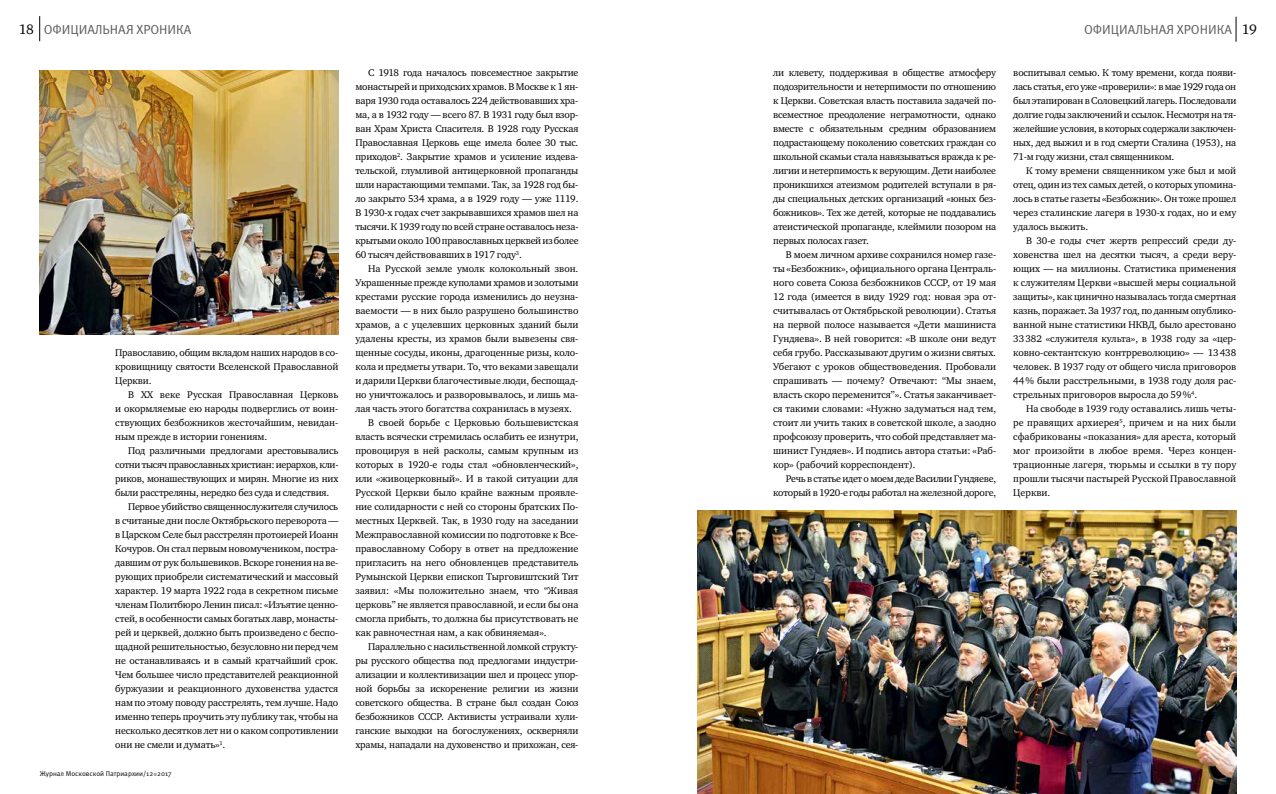
<style>
.page{position:relative;width:1276px;height:794px;background:#fff}
.page>*{position:absolute;margin:0;border:0;box-sizing:border-box;transform-origin:0 0}
.t1{font:13px "Meta Pro";letter-spacing:-.005em;color:#58595b}
.t2{font:10px/14px "Charter ITC";letter-spacing:-.01em;color:#000;text-align:justify}
.t3{font:10px "Charter ITC";letter-spacing:-.035em;color:#000}
.t4{font:7px "Meta Pro";color:#000}
.s1{font-family:"Charter ITC";font-size:14px;color:#000}
</style>
<div class="page">
<svg style="left:153px;top:772px;width:4px;height:4px"></svg>
<svg style="left:39px;top:16px;width:1px;height:25px"></svg>
<svg style="left:1235px;top:17px;width:1px;height:25px"></svg>
<img style="left:39px;top:70px;width:299px;height:265px">
<img style="left:698px;top:510px;width:538px;height:284px">
<h1 class="t1" style="left:19px;top:21px;width:174px"><span class="s1">18</span> ОФИЦИАЛЬНАЯ ХРОНИКА</h1>
<h1 class="t1" style="left:1084px;top:21px;width:174px">ОФИЦИАЛЬНАЯ ХРОНИКА <span class="s1">19</span></h1>
<p class="t2" style="left:773px;top:65px;width:225px">ли клевету, поддерживая в обществе атмосферу подозрительности и нетерпимости по отношению к Церкви. Советская власть поставила задачей по&shy;всеместное преодоление неграмотности, однако вместе с обязательным средним образованием подрастающему поколению советских граждан со школьной скамьи стала навязываться вражда к ре&shy;лигии и нетерпимость к верующим. Дети наиболее проникшихся атеизмом родителей вступали в ря&shy;ды специальных детских организаций «юных без&shy;божников». Тех же детей, которые не поддавались атеистической пропаганде, клеймили позором на первых полосах газет.</p>
<p class="t2" style="left:773px;top:247px;width:225px;text-indent:13px">В моем личном архиве сохранился номер газе&shy;ты «Безбожник», официального органа Централь&shy;ного совета Союза безбожников СССР, от 19 мая 12 года (имеется в виду 1929 год: новая эра от&shy;считывалась от Октябрьской революции). Статья на первой полосе называется «Дети машиниста Гундяева». В ней говорится: «В школе они ведут себя грубо. Рассказывают другим о жизни святых.<br>Убегают с уроков обществоведения. Пробовали спрашивать — почему? Отвечают: “Мы знаем, власть скоро переменится”». Статья заканчивает&shy;ся такими словами: «Нужно задуматься над тем, стоит ли учить таких в советской школе, а заодно профсоюзу проверить, что собой представляет ма&shy;шинист Гундяев». И подпись автора статьи: «Раб&shy;кор» (рабочий корреспондент).</p>
<p class="t2" style="left:773px;top:471px;width:225px;text-align:right">Речь в статье идет о моем деде Василии Гундяеве, который в 1920-е годы работал на железной дороге,</p>
<p class="t2" style="left:355px;top:65px;width:225px;text-indent:13px">С 1918 года началось повсеместное закрытие монастырей и приходских храмов. В Москве к 1 ян&shy;варя 1930 года оставалось 224 действовавших хра&shy;ма, а в 1932 году — всего 87. В 1931 году был взор&shy;ван Храм Христа Спасителя. В 1928 году Русская Православная Церковь еще имела более 30 тыс. приходов<sup>2</sup>. Закрытие храмов и усиление издева&shy;тельской, глумливой антицерковной пропаганды шли нарастающими темпами. Так, за 1928 год бы&shy;ло закрыто 534 храма, а в 1929 году — уже 1119.<br>В 1930-х годах счет закрывавшихся храмов шел на тысячи. К 1939 году по всей стране оставалось неза&shy;крытыми около 100 православных церквей из более 60 тысяч действовавших в 1917 году<sup>3</sup>.</p>
<p class="t2" style="left:368px;top:261px;width:212px">На Русской земле умолк колокольный звон.</p>
<p class="t2" style="left:355px;top:275px;width:225px">Украшенные прежде куполами храмов и золотыми</p>
<p class="t2" style="left:355px;top:289px;width:225px">крестами русские города изменились до неузна-</p>
<p class="t2" style="left:355px;top:303px;width:225px">ваемости — в них было разрушено большинство</p>
<p class="t2" style="left:355px;top:317px;width:225px">храмов, а с уцелевших церковных зданий были</p>
<p class="t2" style="left:355px;top:331px;width:225px">удалены кресты, из храмов были вывезены свя-</p>
<p class="t2" style="left:355px;top:345px;width:224px">щенные сосуды, иконы, драгоценные ризы, коло-</p>
<p class="t2" style="left:355px;top:359px;width:224px">кола и предметы утвари. То, что веками завещали</p>
<p class="t2" style="left:355px;top:373px;width:224px">и дарили Церкви благочестивые люди, беспощад-</p>
<p class="t2" style="left:355px;top:387px;width:224px">но уничтожалось и разворовывалось, и лишь ма-</p>
<p class="t2" style="left:355px;top:401px;width:218px">лая часть этого богатства сохранилась в музеях.</p>
<p class="t2" style="left:368px;top:415px;width:212px">В своей борьбе с Церковью большевистская</p>
<p class="t2" style="left:355px;top:429px;width:224px">власть всячески стремилась ослабить ее изнутри,</p>
<p class="t2" style="left:355px;top:443px;width:225px">провоцируя в ней расколы, самым крупным из</p>
<p class="t2" style="left:355px;top:457px;width:224px">которых в 1920-е годы стал «обновленческий»,</p>
<p class="t2" style="left:355px;top:471px;width:224px">или «живоцерковный». И в такой ситуации для</p>
<p class="t2" style="left:355px;top:485px;width:225px">Русской Церкви было крайне важным проявле-</p>
<p class="t2" style="left:355px;top:499px;width:224px">ние солидарности с ней со стороны братских По-</p>
<p class="t2" style="left:355px;top:513px;width:224px">местных Церквей. Так, в 1930 году на заседании</p>
<p class="t2" style="left:355px;top:527px;width:224px">Межправославной комиссии по подготовке к Все-</p>
<p class="t2" style="left:355px;top:541px;width:225px">православному Собору в ответ на предложение</p>
<p class="t2" style="left:355px;top:555px;width:224px">пригласить на него обновленцев представитель</p>
<p class="t2" style="left:355px;top:569px;width:225px">Румынской Церкви епископ Тырговиштский Тит</p>
<p class="t2" style="left:355px;top:583px;width:224px">заявил: «Мы положительно знаем, что “Живая</p>
<p class="t2" style="left:355px;top:597px;width:224px">церковь” не является православной, и если бы она</p>
<p class="t2" style="left:355px;top:611px;width:224px">смогла прибыть, то должна бы присутствовать не</p>
<p class="t2" style="left:355px;top:625px;width:193px">как равночестная нам, а как обвиняемая».</p>
<p class="t2" style="left:368px;top:639px;width:212px">Параллельно с насильственной ломкой структу-</p>
<p class="t2" style="left:355px;top:653px;width:224px">ры русского общества под предлогами индустри-</p>
<p class="t2" style="left:355px;top:667px;width:224px">ализации и коллективизации шел и процесс упор-</p>
<p class="t2" style="left:355px;top:681px;width:224px">ной борьбы за искоренение религии из жизни</p>
<p class="t2" style="left:355px;top:695px;width:224px">советского общества. В стране был создан Союз</p>
<p class="t2" style="left:355px;top:709px;width:225px">безбожников СССР. Активисты устраивали хули-</p>
<p class="t2" style="left:355px;top:723px;width:224px">ганские выходки на богослужениях, оскверняли</p>
<p class="t2" style="left:355px;top:737px;width:225px">храмы, нападали на духовенство и прихожан, сея-</p>
<p class="t2" style="left:1013px;top:65px;width:225px">воспитывал семью. К тому времени, когда появи&shy;лась статья, его уже «проверили»: в мае 1929 года он был этапирован в Соловецкий лагерь. Последовали долгие годы заключений и ссылок. Несмотря на тя&shy;желейшие условия, в которых содержали заключен&shy;ных, дед выжил и в год смерти Сталина (1953), на 71-м году жизни, стал священником.</p>
<p class="t2" style="left:1013px;top:163px;width:224px;text-indent:13px">К тому времени священником уже был и мой отец, один из тех самых детей, о которых упомина&shy;лось в статье газеты «Безбожник». Он тоже прошел через сталинские лагеря в 1930-х годах, но и ему удалось выжить.</p>
<p class="t2" style="left:1013px;top:233px;width:225px;text-indent:13px">В 30-е годы счет жертв репрессий среди ду&shy;ховенства шел на десятки тысяч, а среди веру&shy;ющих — на миллионы. Статистика применения к служителям Церкви «высшей меры социальной защиты», как цинично называлась тогда смертная казнь, поражает. За 1937 год, по данным опублико&shy;ванной ныне статистики НКВД, было арестовано 33382 «служителя культа», в 1938 году за «цер&shy;ковно-сектантскую контрреволюцию» — 13438 человек. В 1937 году от общего числа приговоров 44% были расстрельными, в 1938 году доля рас&shy;стрельных приговоров выросла до 59%<sup>4</sup>.</p>
<p class="t2" style="left:1013px;top:401px;width:225px;text-indent:13px">На свободе в 1939 году оставались лишь четы&shy;ре правящих архиерея<sup>5</sup>, причем и на них были сфабрикованы «показания» для ареста, который мог произойти в любое время. Через концен&shy;трационные лагеря, тюрьмы и ссылки в ту пору прошли тысячи пастырей Русской Православной Церкви.</p>
<p class="t2" style="left:115px;top:345px;width:224px">Православию, общим вкладом наших народов в со&shy;кровищницу святости Вселенской Православной Церкви.</p>
<p class="t2" style="left:115px;top:387px;width:224px;text-indent:13px">В XX веке Русская Православная Церковь и окормляемые ею народы подверглись от воин&shy;ствующих безбожников жесточайшим, невидан&shy;ным прежде в истории гонениям.</p>
<p class="t2" style="left:128px;top:443px;width:212px">Под различными предлогами арестовывались</p>
<p class="t3" style="left:115px;top:458px;width:225px">сотни тысяч православных христиан: иерархов, кли-</p>
<p class="t2" style="left:115px;top:471px;width:224px">риков, монашествующих и мирян. Многие из них</p>
<p class="t2" style="left:115px;top:485px;width:215px">были расстреляны, нередко без суда и следствия.</p>
<p class="t2" style="left:128px;top:499px;width:212px">Первое убийство священнослужителя случилось</p>
<p class="t2" style="left:115px;top:513px;width:224px">в считаные дни после Октябрьского переворота —</p>
<p class="t2" style="left:115px;top:527px;width:225px">в Царском Селе был расстрелян протоиерей Иоанн</p>
<p class="t2" style="left:115px;top:541px;width:225px">Кочуров. Он стал первым новомучеником, постра-</p>
<p class="t2" style="left:115px;top:555px;width:225px">давшим от рук большевиков. Вскоре гонения на ве-</p>
<p class="t2" style="left:115px;top:569px;width:224px">рующих приобрели систематический и массовый</p>
<p class="t2" style="left:115px;top:583px;width:224px">характер. 19 марта 1922 года в секретном письме</p>
<p class="t2" style="left:115px;top:597px;width:224px">членам Политбюро Ленин писал: «Изъятие ценно-</p>
<p class="t2" style="left:115px;top:611px;width:224px">стей, в особенности самых богатых лавр, монасты-</p>
<p class="t2" style="left:115px;top:625px;width:224px">рей и церквей, должно быть произведено с беспо-</p>
<p class="t2" style="left:115px;top:639px;width:225px">щадной решительностью, безусловно ни перед чем</p>
<p class="t2" style="left:115px;top:653px;width:225px">не останавливаясь и в самый кратчайший срок.</p>
<p class="t2" style="left:115px;top:667px;width:224px">Чем большее число представителей реакционной</p>
<p class="t2" style="left:115px;top:681px;width:225px">буржуазии и реакционного духовенства удастся</p>
<p class="t2" style="left:115px;top:695px;width:224px">нам по этому поводу расстрелять, тем лучше. Надо</p>
<p class="t2" style="left:115px;top:709px;width:224px">именно теперь проучить эту публику так, чтобы на</p>
<p class="t2" style="left:115px;top:723px;width:225px">несколько десятков лет ни о каком сопротивлении</p>
<p class="t2" style="left:115px;top:737px;width:112px">они не смели и думать»<sup>1</sup>.</p>
<p class="t4" style="left:40px;top:769px;width:133px">Журнал Московской Патриархии/12 2017</p>
</div>
